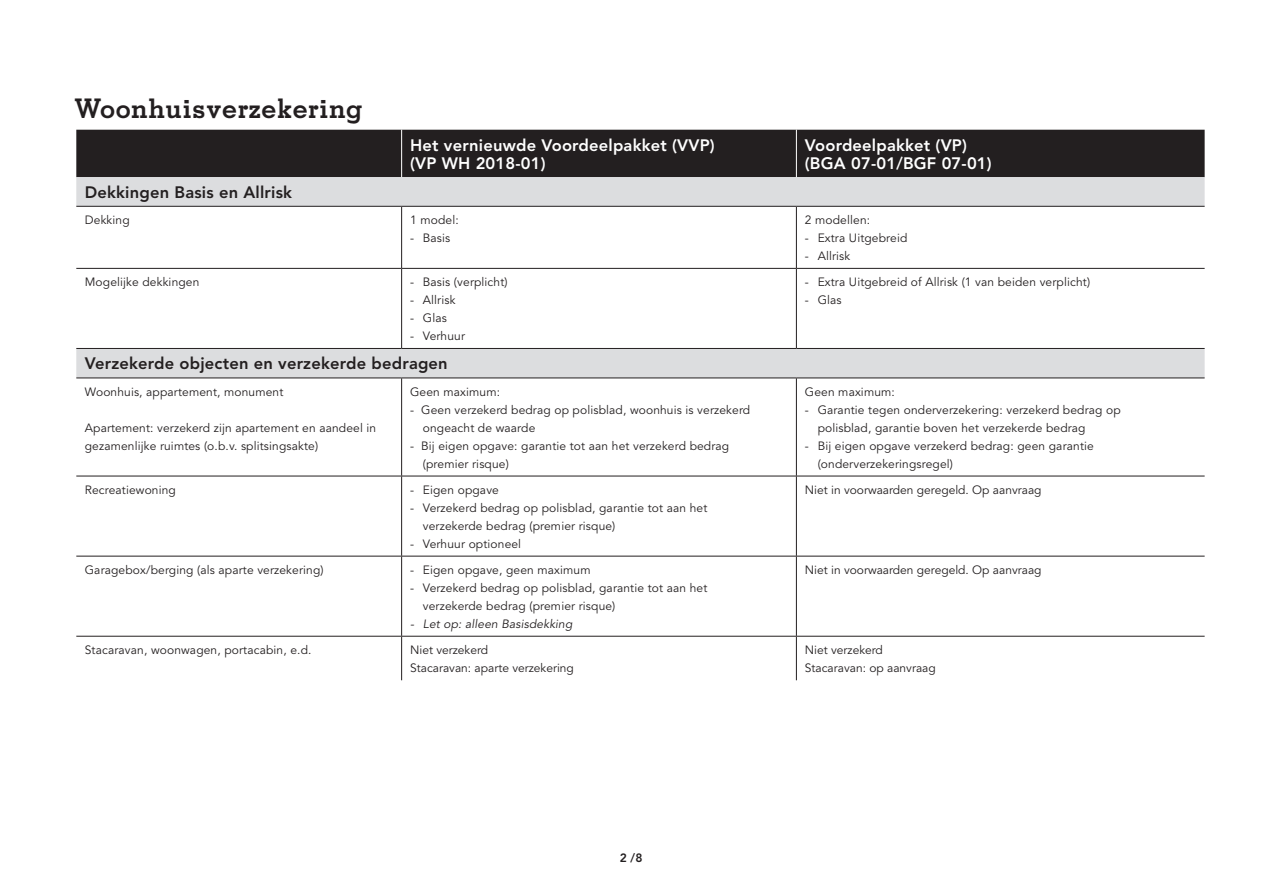
<style>
.page{position:relative;width:1263px;height:893px;background:#fff}
.page>*{position:absolute;margin:0;border:0;box-sizing:border-box;transform-origin:0 0}
.Kop_boven_tabel{font:700 27px "Memphis";letter-spacing:.025em;color:#231f20}
.Kopregel_tabel_wit{font:800 16.5px "Avenir LT Std";letter-spacing:.01em;color:#fff}
.Kopregel_tabel_zwart{font:800 16.5px "Avenir LT Std";letter-spacing:.01em;color:#231f20}
.Avenir_light_8_12_te{font:12px/18px "Avenir LT Std";letter-spacing:.01em;color:#231f20}
.Plattetekst_Tabel_-A{font:12px/18px "Avenir LT Std";letter-spacing:.01em;color:#231f20}
.Avenir_light_8_12_te-2{font:italic 12px "Avenir LT Std";letter-spacing:.01em;color:#231f20}
.t1{font:800 12px "Avenir LT Std";color:#231f20}
</style>
<div class="page">
<div style="left:76px;top:130px;width:1128px;height:47px;background:#231f20"></div>
<svg style="left:76px;top:177px;width:1128px;height:201px"></svg>
<hr style="left:401px;top:130px;width:1px;height:47px;background:#fff">
<hr style="left:796px;top:130px;width:1px;height:47px;background:#fff">
<hr style="left:76px;top:206px;width:326px;height:1px;background:#231f20">
<hr style="left:402px;top:206px;width:394px;height:1px;background:#231f20">
<hr style="left:796px;top:206px;width:408px;height:1px;background:#231f20">
<hr style="left:76px;top:268px;width:326px;height:1px;background:#231f20">
<hr style="left:402px;top:268px;width:394px;height:1px;background:#231f20">
<hr style="left:796px;top:268px;width:408px;height:1px;background:#231f20">
<hr style="left:76px;top:348px;width:326px;height:1px;background:#231f20">
<hr style="left:402px;top:348px;width:394px;height:1px;background:#231f20">
<hr style="left:796px;top:348px;width:408px;height:1px;background:#231f20">
<hr style="left:76px;top:378px;width:326px;height:1px;background:#231f20">
<hr style="left:402px;top:378px;width:394px;height:1px;background:#231f20">
<hr style="left:796px;top:378px;width:408px;height:1px;background:#231f20">
<hr style="left:76px;top:476px;width:326px;height:1px;background:#231f20">
<hr style="left:402px;top:476px;width:394px;height:1px;background:#231f20">
<hr style="left:796px;top:476px;width:408px;height:1px;background:#231f20">
<hr style="left:76px;top:556px;width:326px;height:1px;background:#231f20">
<hr style="left:402px;top:556px;width:394px;height:1px;background:#231f20">
<hr style="left:796px;top:556px;width:408px;height:1px;background:#231f20">
<hr style="left:76px;top:636px;width:326px;height:1px;background:#231f20">
<hr style="left:402px;top:636px;width:394px;height:1px;background:#231f20">
<hr style="left:796px;top:636px;width:408px;height:1px;background:#231f20">
<hr style="left:401px;top:207px;width:1px;height:61px;background:#231f20">
<hr style="left:796px;top:207px;width:1px;height:61px;background:#231f20">
<hr style="left:401px;top:269px;width:1px;height:79px;background:#231f20">
<hr style="left:796px;top:269px;width:1px;height:79px;background:#231f20">
<hr style="left:401px;top:378px;width:1px;height:98px;background:#231f20">
<hr style="left:796px;top:378px;width:1px;height:98px;background:#231f20">
<hr style="left:401px;top:476px;width:1px;height:80px;background:#231f20">
<hr style="left:796px;top:476px;width:1px;height:80px;background:#231f20">
<hr style="left:401px;top:556px;width:1px;height:80px;background:#231f20">
<hr style="left:796px;top:556px;width:1px;height:80px;background:#231f20">
<hr style="left:401px;top:637px;width:1px;height:43px;background:#231f20">
<hr style="left:796px;top:637px;width:1px;height:43px;background:#231f20">
<p class="Kop_boven_tabel" style="left:74px;top:91px;width:290px">Woonhuisverzekering</p>
<p class="Kopregel_tabel_wit" style="left:410px;top:135px;width:306px">Het vernieuwde Voordeelpakket (VVP)</p>
<p class="Kopregel_tabel_wit" style="left:410px;top:153px;width:137px">(VP WH 2018-01)</p>
<p class="Kopregel_tabel_zwart" style="left:85px;top:182px;width:209px">Dekkingen Basis en Allrisk</p>
<p class="Plattetekst_Tabel_-A" style="left:85px;top:211px;width:46px">Dekking</p>
<p class="Avenir_light_8_12_te" style="left:410px;top:211px;width:50px">1 model:</p>
<p class="Avenir_light_8_12_te" style="left:410px;top:229px;width:42px">- Basis</p>
<p class="Plattetekst_Tabel_-A" style="left:85px;top:273px;width:116px">Mogelijke dekkingen</p>
<p class="Avenir_light_8_12_te" style="left:410px;top:273px;width:99px">- Basis (verplicht)</p>
<p class="Avenir_light_8_12_te" style="left:410px;top:291px;width:47px">- Allrisk</p>
<p class="Avenir_light_8_12_te" style="left:410px;top:309px;width:38px">- Glas</p>
<p class="Avenir_light_8_12_te" style="left:410px;top:327px;width:56px">- Verhuur</p>
<p class="Kopregel_tabel_zwart" style="left:85px;top:354px;width:364px">Verzekerde objecten en verzekerde bedragen</p>
<p class="Plattetekst_Tabel_-A" style="left:85px;top:383px;width:200px">Woonhuis, appartement, monument</p>
<p class="Plattetekst_Tabel_-A" style="left:85px;top:419px;width:293px">Apartement: verzekerd zijn apartement en aandeel in gezamenlijke ruimtes (o.b.v. splitsingsakte)</p>
<p class="Avenir_light_8_12_te" style="left:410px;top:383px;width:91px">Geen maximum:</p>
<p class="Avenir_light_8_12_te" style="left:423px;top:401px;width:329px;text-indent:-13px">- Geen verzekerd bedrag op polisblad, woonhuis is verzekerd ongeacht de waarde</p>
<p class="Avenir_light_8_12_te" style="left:423px;top:437px;width:308px;text-indent:-13px">- Bij eigen opgave: garantie tot aan het verzekerd bedrag (premier risque)</p>
<p class="Plattetekst_Tabel_-A" style="left:85px;top:481px;width:93px">Recreatiewoning</p>
<p class="Avenir_light_8_12_te" style="left:410px;top:481px;width:90px">- Eigen opgave</p>
<p class="Avenir_light_8_12_te" style="left:423px;top:499px;width:286px;text-indent:-13px">- Verzekerd bedrag op polisblad, garantie tot aan het verzekerde bedrag (premier risque)</p>
<p class="Avenir_light_8_12_te" style="left:410px;top:535px;width:113px">- Verhuur optioneel</p>
<p class="Plattetekst_Tabel_-A" style="left:85px;top:561px;width:240px">Garagebox/berging (als aparte verzekering)</p>
<p class="Avenir_light_8_12_te" style="left:410px;top:561px;width:182px">- Eigen opgave, geen maximum</p>
<p class="Avenir_light_8_12_te" style="left:423px;top:579px;width:286px;text-indent:-13px">- Verzekerd bedrag op polisblad, garantie tot aan het verzekerde bedrag (premier risque)</p>
<p class="Avenir_light_8_12_te-2" style="left:410px;top:617px;width:164px">- Let op: alleen Basisdekking</p>
<p class="Plattetekst_Tabel_-A" style="left:85px;top:641px;width:228px">Stacaravan, woonwagen, portacabin, e.d.</p>
<p class="Avenir_light_8_12_te" style="left:410px;top:641px;width:79px">Niet verzekerd</p>
<p class="Avenir_light_8_12_te" style="left:410px;top:659px;width:165px">Stacaravan: aparte verzekering</p>
<p class="Kopregel_tabel_wit" style="left:805px;top:135px;width:164px">Voordeelpakket (VP)</p>
<p class="Kopregel_tabel_wit" style="left:805px;top:153px;width:188px">(BGA 07-01/BGF 07-01)</p>
<p class="Avenir_light_8_12_te" style="left:805px;top:211px;width:67px">2 modellen:</p>
<p class="Avenir_light_8_12_te" style="left:805px;top:229px;width:104px">- Extra Uitgebreid</p>
<p class="Avenir_light_8_12_te" style="left:805px;top:247px;width:47px">- Allrisk</p>
<p class="Avenir_light_8_12_te" style="left:805px;top:273px;width:287px">- Extra Uitgebreid of Allrisk (1 van beiden verplicht)</p>
<p class="Avenir_light_8_12_te" style="left:805px;top:291px;width:38px">- Glas</p>
<p class="Avenir_light_8_12_te" style="left:805px;top:383px;width:91px">Geen maximum:</p>
<p class="Avenir_light_8_12_te" style="left:818px;top:401px;width:305px;text-indent:-13px">- Garantie tegen onderverzekering: verzekerd bedrag op polisblad, garantie boven het verzekerde bedrag</p>
<p class="Avenir_light_8_12_te" style="left:818px;top:437px;width:278px;text-indent:-13px">- Bij eigen opgave verzekerd bedrag: geen garantie (onderverzekeringsregel)</p>
<p class="Avenir_light_8_12_te" style="left:805px;top:481px;width:238px">Niet in voorwaarden geregeld. Op aanvraag</p>
<p class="Avenir_light_8_12_te" style="left:805px;top:561px;width:238px">Niet in voorwaarden geregeld. Op aanvraag</p>
<p class="Avenir_light_8_12_te" style="left:805px;top:641px;width:79px">Niet verzekerd</p>
<p class="Avenir_light_8_12_te" style="left:805px;top:659px;width:132px">Stacaravan: op aanvraag</p>
<p class="t1" style="left:620px;top:851px;width:24px">2 /8</p>
</div>
